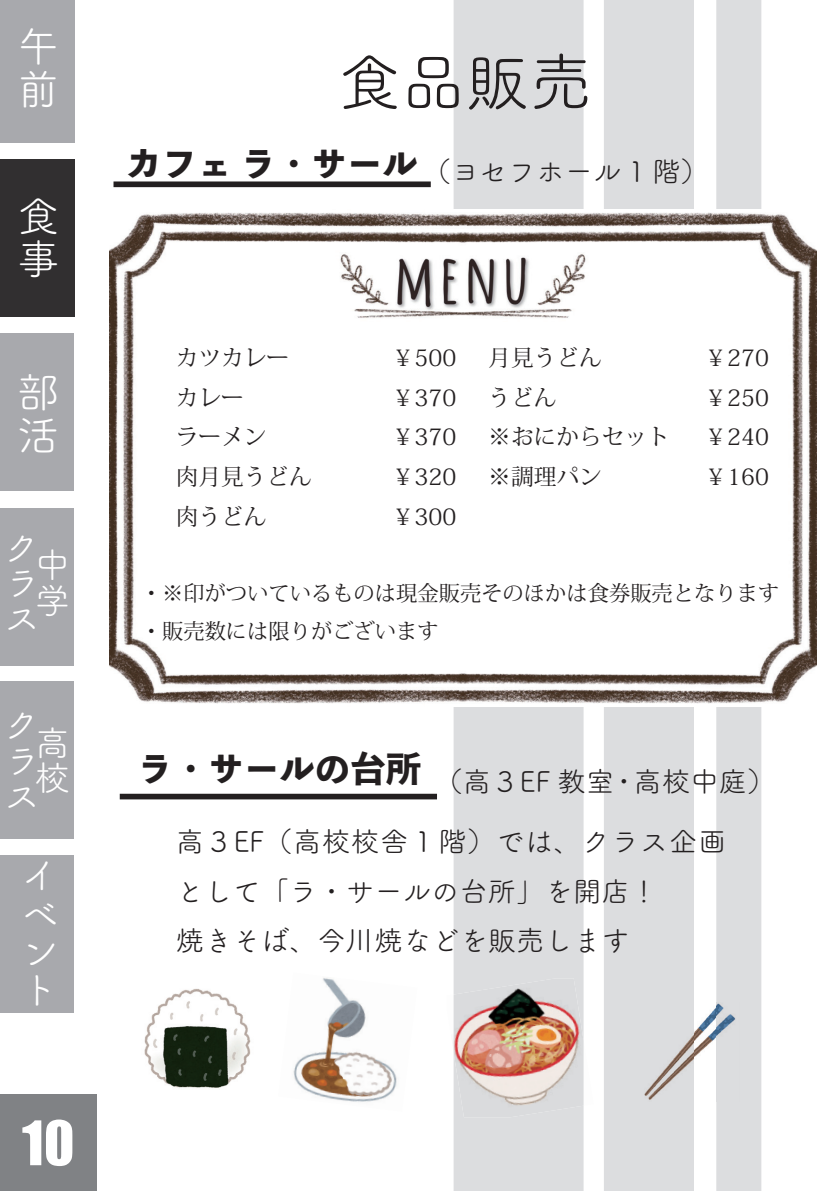
<style>
.page{position:relative;width:840px;height:1191px;background:#fff}
.page>*{position:absolute;margin:0;border:0;box-sizing:border-box;transform-origin:0 0}
.t1{font:63.8px "Tsuku A Rd Gothic";color:#231f20}
.t2{font:56.6px "Impact";color:#fff}
.t3{font:42.6px/42.6px "Tsuku B Rd Gothic";color:#fff}
.t4{font:38.2px/38.2px "Tsuku B Rd Gothic";color:#fff}
.t5{font:35.4px/35.4px "Tsuku B Rd Gothic";color:#fff;text-align:justify}
.t6{font:28.4px/49.6px "Tsuku A Rd Gothic";color:#231f20}
.t7{font:28.4px/60.2px "Tsuku A Rd Gothic";letter-spacing:.02em;color:#231f20;text-align:center}
.t8{font:22.6px "Koz Min Pr 6 N";color:#231f20}
.t9{font:21.2px/37.2px "Koz Min Pr 6 N";color:#231f20}
</style>
<div class="page">
<div style="left:604px;top:0;width:89px;height:1191px;background:#dcdddf"></div>
<div style="left:716px;top:0;width:45px;height:1191px;background:#dcdddf"></div>
<div style="left:453px;top:0;width:130px;height:1191px;background:#dcdddf"></div>
<div style="left:113px;top:181px;width:317px;height:6px;background:#231f20"></div>
<img style="left:109px;top:210px;width:707px;height:496px">
<img style="left:644px;top:1002px;width:94px;height:99px">
<img style="left:293px;top:978px;width:104px;height:124px">
<img style="left:583px;top:994px;width:1px;height:111px">
<img style="left:453px;top:978px;width:130px;height:139px">
<img style="left:144px;top:989px;width:107px;height:99px">
<div style="left:120px;top:793px;width:317px;height:6px;background:#231f20"></div>
<div style="left:0;top:1094px;width:96px;height:97px;background:#808285"></div>
<div style="left:0;top:159px;width:74px;height:158px;background:#312f30"></div>
<div style="left:0;top:0;width:74px;height:142px;background:#a8a9ad"></div>
<div style="left:0;top:855px;width:74px;height:157px;background:#a8a9ad"></div>
<div style="left:0;top:334px;width:74px;height:157px;background:#a8a9ad"></div>
<div style="left:0;top:508px;width:74px;height:157px;background:#a8a9ad"></div>
<div style="left:0;top:681px;width:73px;height:158px;background:#a8a9ad"></div>
<h3 class="t3" style="left:17px;top:22px;width:40px">午前</h3>
<h3 class="t3" style="left:17px;top:193px;width:41px">食事</h3>
<h3 class="t3" style="left:17px;top:368px;width:41px">部活</h3>
<h3 class="t5" style="left:5px;top:527px;width:32px">クラス</h3>
<h3 class="t5" style="left:35px;top:545px;width:34px">中学</h3>
<h3 class="t5" style="left:5px;top:705px;width:32px">クラス</h3>
<h3 class="t5" style="left:35px;top:723px;width:35px">高校</h3>
<h3 class="t4" style="left:21px;top:853px;width:36px">イベント</h3>
<h2 class="t2" style="left:22px;top:1099px;width:54px">10</h2>
<h1 class="t1" style="left:337px;top:34px;width:257px">食品販売</h1>
<p class="t6" style="left:126px;top:145px;width:583px"><sup>カフェ</sup> <sup>ラ・サール　</sup>（ヨセフホール 1 階）</p>
<p class="t8" style="left:176px;top:345px;width:115px">カツカレー</p>
<p class="t8" style="left:392px;top:345px;width:66px">￥500</p>
<p class="t8" style="left:176px;top:384px;width:70px">カレー</p>
<p class="t8" style="left:392px;top:384px;width:66px">￥370</p>
<p class="t8" style="left:176px;top:424px;width:92px">ラーメン</p>
<p class="t8" style="left:392px;top:424px;width:66px">￥370</p>
<p class="t8" style="left:176px;top:464px;width:138px">肉月見うどん</p>
<p class="t8" style="left:392px;top:464px;width:66px">￥320</p>
<p class="t8" style="left:176px;top:504px;width:92px">肉うどん</p>
<p class="t8" style="left:392px;top:504px;width:66px">￥300</p>
<p class="t8" style="left:488px;top:345px;width:115px">月見うどん</p>
<p class="t8" style="left:704px;top:345px;width:66px">￥270</p>
<p class="t8" style="left:488px;top:384px;width:70px">うどん</p>
<p class="t8" style="left:704px;top:384px;width:66px">￥250</p>
<p class="t8" style="left:488px;top:424px;width:183px">※おにからセット</p>
<p class="t8" style="left:704px;top:424px;width:66px">￥240</p>
<p class="t8" style="left:488px;top:464px;width:115px">※調理パン</p>
<p class="t8" style="left:704px;top:464px;width:66px">￥160</p>
<p class="t9" style="left:141px;top:575px;width:639px">・※印がついているものは現金販売そのほかは食券販売となります・販売数には限りがございます</p>
<p class="t7" style="left:137px;top:749px;width:639px"><sup>ラ・サールの台所</sup>（高３EF 教室・高校中庭）高３EF（高校校舎１階）では、クラス企画</p>
<p class="t6" style="left:176px;top:864px;width:483px">として「ラ・サールの台所」を開店！焼きそば、今川焼などを販売します</p>
</div>
